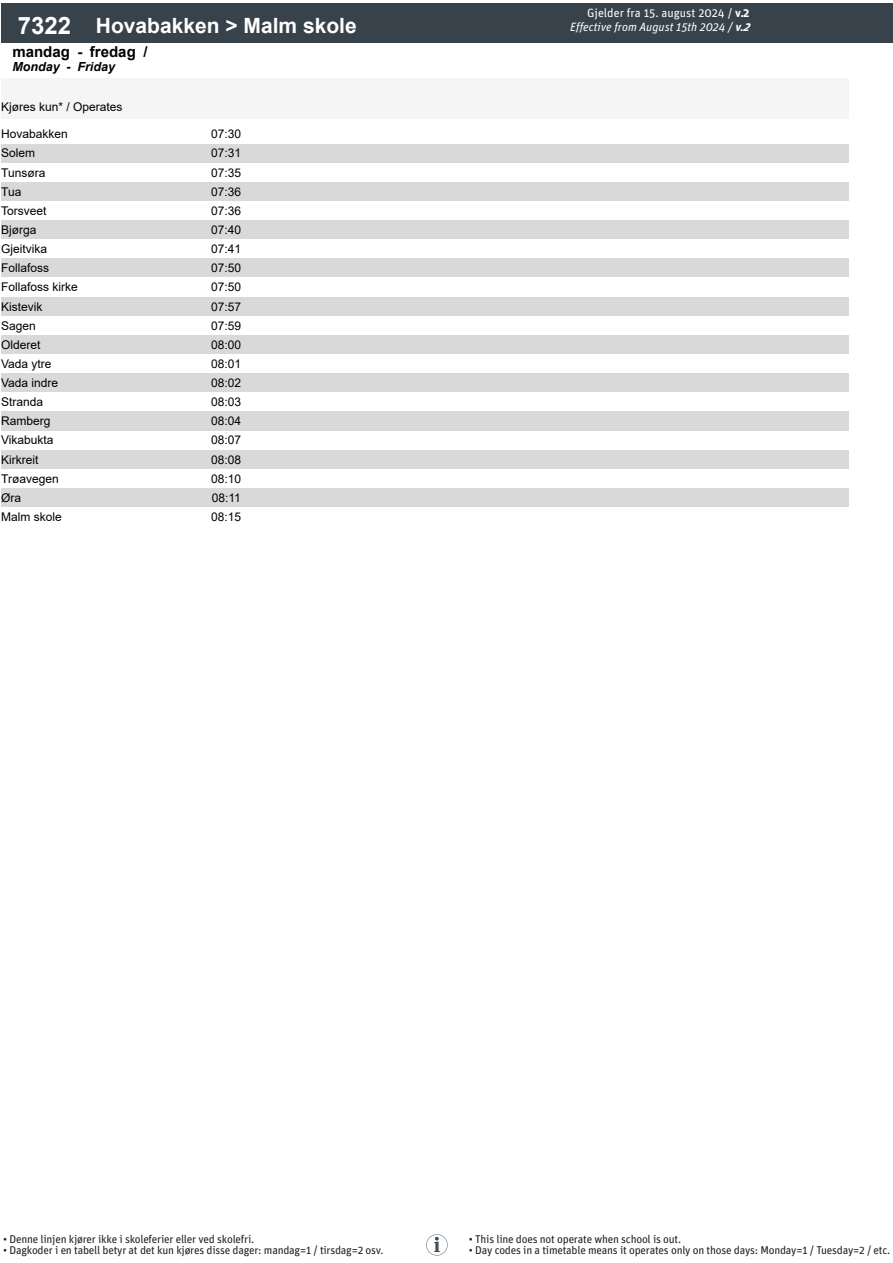
<style>
.page{position:relative;width:893px;height:1263px;background:#fff}
.page>*{position:absolute;margin:0;border:0;box-sizing:border-box;transform-origin:0 0}
.t1{font:700 21px "Arial";color:#fff}
.t2{font:700 15px "Arial";color:#000}
.t3{font:italic 700 12.45px "Arial";color:#000}
.t4{font:12px "Arial";color:#000}
.t5{font:italic 12px/14.4px "Unit Pro";color:#fff}
.t6{font:11.25px "Unit Pro";letter-spacing:-.02em;color:#231f20}
.s1{font-size:24px}
.s2{font-style:normal}
.s3{font-weight:700;font-style:normal}
.s4{font-weight:700}
</style>
<div class="page">
<div style="left:1px;top:79px;width:191px;height:40px;background:#f5f5f5"></div>
<div style="left:192px;top:79px;width:68px;height:40px;background:#f5f5f5"></div>
<div style="left:260px;top:79px;width:68px;height:40px;background:#f5f5f5"></div>
<div style="left:328px;top:79px;width:67px;height:40px;background:#f5f5f5"></div>
<div style="left:395px;top:79px;width:68px;height:40px;background:#f5f5f5"></div>
<div style="left:463px;top:79px;width:67px;height:40px;background:#f5f5f5"></div>
<div style="left:530px;top:79px;width:68px;height:40px;background:#f5f5f5"></div>
<div style="left:598px;top:79px;width:67px;height:40px;background:#f5f5f5"></div>
<div style="left:665px;top:79px;width:68px;height:40px;background:#f5f5f5"></div>
<div style="left:733px;top:79px;width:67px;height:40px;background:#f5f5f5"></div>
<div style="left:800px;top:79px;width:49px;height:40px;background:#f5f5f5"></div>
<div style="left:1px;top:3px;width:87px;height:40px;background:#37424a"></div>
<div style="left:88px;top:3px;width:804px;height:40px;background:#37424a"></div>
<div style="left:1px;top:144px;width:848px;height:19px;background:#d9d9d9"></div>
<div style="left:1px;top:182px;width:848px;height:19px;background:#d9d9d9"></div>
<div style="left:1px;top:220px;width:848px;height:20px;background:#d9d9d9"></div>
<div style="left:1px;top:259px;width:848px;height:19px;background:#d9d9d9"></div>
<div style="left:1px;top:297px;width:848px;height:19px;background:#d9d9d9"></div>
<div style="left:1px;top:335px;width:848px;height:19px;background:#d9d9d9"></div>
<div style="left:1px;top:374px;width:848px;height:19px;background:#d9d9d9"></div>
<div style="left:1px;top:412px;width:848px;height:19px;background:#d9d9d9"></div>
<div style="left:1px;top:450px;width:848px;height:19px;background:#d9d9d9"></div>
<div style="left:1px;top:488px;width:848px;height:19px;background:#d9d9d9"></div>
<svg style="left:426px;top:1234px;width:22px;height:21px"></svg>
<p class="t1" style="left:18px;top:10px;width:340px"><span class="s1">7322</span> Hovabakken &gt; Malm skole</p>
<p class="t2" style="left:12px;top:41px;width:137px">mandag - fredag /</p>
<p class="t3" style="left:12px;top:58px;width:104px">Monday - Friday</p>
<p class="t4" style="left:1px;top:99px;width:123px">Kjøres kun* / Operates</p>
<p class="t4" style="left:1px;top:126px;width:68px">Hovabakken</p>
<p class="t4" style="left:211px;top:126px;width:32px">07:30</p>
<p class="t4" style="left:1px;top:145px;width:36px">Solem</p>
<p class="t4" style="left:211px;top:145px;width:32px">07:31</p>
<p class="t4" style="left:1px;top:164px;width:46px">Tunsøra</p>
<p class="t4" style="left:211px;top:164px;width:32px">07:35</p>
<p class="t4" style="left:1px;top:183px;width:22px">Tua</p>
<p class="t4" style="left:211px;top:183px;width:32px">07:36</p>
<p class="t4" style="left:1px;top:202px;width:47px">Torsveet</p>
<p class="t4" style="left:211px;top:202px;width:32px">07:36</p>
<p class="t4" style="left:1px;top:221px;width:37px">Bjørga</p>
<p class="t4" style="left:211px;top:221px;width:32px">07:40</p>
<p class="t4" style="left:1px;top:241px;width:47px">Gjeitvika</p>
<p class="t4" style="left:211px;top:241px;width:32px">07:41</p>
<p class="t4" style="left:1px;top:260px;width:50px">Follafoss</p>
<p class="t4" style="left:211px;top:260px;width:32px">07:50</p>
<p class="t4" style="left:1px;top:279px;width:78px">Follafoss kirke</p>
<p class="t4" style="left:211px;top:279px;width:32px">07:50</p>
<p class="t4" style="left:1px;top:298px;width:43px">Kistevik</p>
<p class="t4" style="left:211px;top:298px;width:32px">07:57</p>
<p class="t4" style="left:1px;top:317px;width:36px">Sagen</p>
<p class="t4" style="left:211px;top:317px;width:32px">07:59</p>
<p class="t4" style="left:1px;top:336px;width:41px">Olderet</p>
<p class="t4" style="left:211px;top:336px;width:32px">08:00</p>
<p class="t4" style="left:1px;top:355px;width:52px">Vada ytre</p>
<p class="t4" style="left:211px;top:355px;width:32px">08:01</p>
<p class="t4" style="left:1px;top:375px;width:59px">Vada indre</p>
<p class="t4" style="left:211px;top:375px;width:32px">08:02</p>
<p class="t4" style="left:1px;top:394px;width:44px">Stranda</p>
<p class="t4" style="left:211px;top:394px;width:32px">08:03</p>
<p class="t4" style="left:1px;top:413px;width:51px">Ramberg</p>
<p class="t4" style="left:211px;top:413px;width:32px">08:04</p>
<p class="t4" style="left:1px;top:432px;width:54px">Vikabukta</p>
<p class="t4" style="left:211px;top:432px;width:32px">08:07</p>
<p class="t4" style="left:1px;top:451px;width:39px">Kirkreit</p>
<p class="t4" style="left:211px;top:451px;width:32px">08:08</p>
<p class="t4" style="left:1px;top:470px;width:59px">Trøavegen</p>
<p class="t4" style="left:211px;top:470px;width:32px">08:10</p>
<p class="t4" style="left:1px;top:489px;width:21px">Øra</p>
<p class="t4" style="left:212px;top:489px;width:31px">08:11</p>
<p class="t4" style="left:1px;top:508px;width:62px">Malm skole</p>
<p class="t4" style="left:211px;top:508px;width:32px">08:15</p>
<p class="t5" style="left:570px;top:5px;width:185px;text-indent:17px"><span class="s2">Gjelder fra 15. august 2024 /</span> <span class="s3">v.2<br></span>Effective from August 15th 2024 / <span class="s4">v.2</span></p>
<p class="t6" style="left:3px;top:1231px;width:253px">• Denne linjen kjører ikke i skoleferier eller ved skolefri.</p>
<p class="t6" style="left:3px;top:1243px;width:382px">• Dagkoder i en tabell betyr at det kun kjøres disse dager: mandag=1 / tirsdag=2 osv.</p>
<p class="t6" style="left:469px;top:1231px;width:214px">• This line does not operate when school is out.</p>
<p class="t6" style="left:469px;top:1243px;width:423px">• Day codes in a timetable means it operates only on those days: Monday=1 / Tuesday=2 / etc.</p>
</div>
